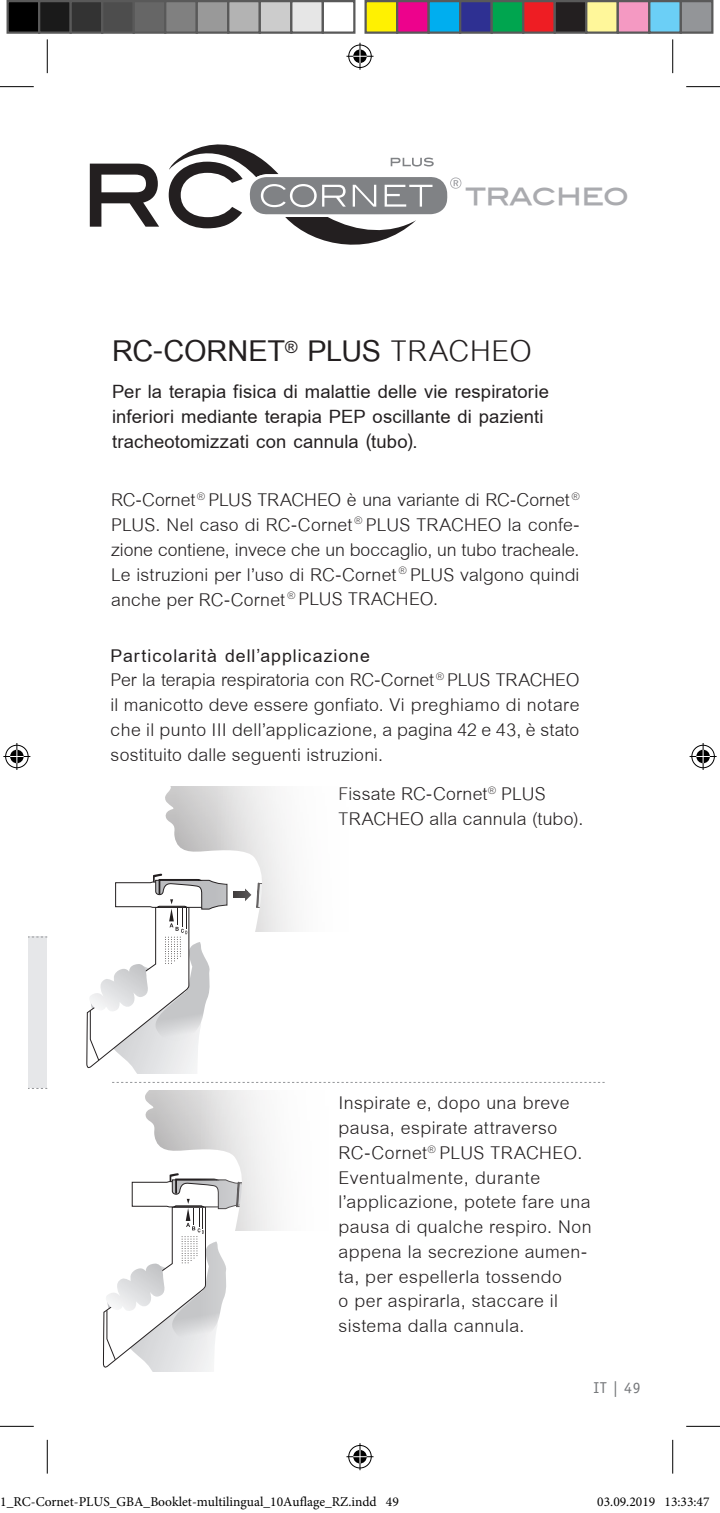
<style>
.page{position:relative;width:720px;height:1513px;background:#fff}
.page>*{position:absolute;margin:0;border:0;box-sizing:border-box;transform-origin:0 0}
.t1{font:700 44.1px "Cordia New";color:#231f20}
.t2{font:700 28.12px/24.8px "Cordia New";letter-spacing:.005em;color:#231f20}
.t3{font:27.9px "Blair Md ITCTT Medium";letter-spacing:-.035em;color:#aaabaf}
.t4{font:27px/24.8px "Cordia New";letter-spacing:.01em;color:#231f20}
.t5{font:15.75px "Officina Sans Std";color:#76787b}
.t6{font:13.5px "Minion Pro";color:#000}
.s1{font-size:43.88px}
.s2{font-weight:400;font-size:43.88px}
.s3{font-weight:700}
</style>
<div class="page">
<svg style="left:112px;top:1082px;width:493px;height:1px"></svg>
<div style="left:28px;top:936px;width:19px;height:152px;background:#e6e7e9"></div>
<svg style="left:28px;top:1088px;width:19px;height:1px"></svg>
<svg style="left:90px;top:144px;width:371px;height:101px"></svg>
<svg style="left:86px;top:786px;width:208px;height:287px"></svg>
<svg style="left:103px;top:1090px;width:174px;height:281px"></svg>
<hr style="left:0;top:86px;width:34px;height:1px;background:#000">
<hr style="left:686px;top:86px;width:34px;height:1px;background:#000">
<hr style="left:0;top:1426px;width:34px;height:1px;background:#000">
<hr style="left:686px;top:1426px;width:34px;height:1px;background:#000">
<hr style="left:47px;top:39px;width:1px;height:34px;background:#000">
<hr style="left:47px;top:1439px;width:1px;height:34px;background:#000">
<hr style="left:672px;top:39px;width:1px;height:34px;background:#000">
<hr style="left:672px;top:1439px;width:1px;height:34px;background:#000">
<svg style="left:346px;top:43px;width:27px;height:27px"></svg>
<svg style="left:346px;top:1443px;width:27px;height:27px"></svg>
<svg style="left:3px;top:743px;width:27px;height:27px"></svg>
<svg style="left:689px;top:743px;width:27px;height:27px"></svg>
<div style="left:8px;top:1px;width:31px;height:32px;background:#000"></div>
<div style="left:7px;top:0;width:33px;height:34px;border:2px solid #595959"></div>
<div style="left:39px;top:1px;width:32px;height:32px;background:#1a1a1a"></div>
<div style="left:38px;top:0;width:34px;height:34px;border:2px solid #595959"></div>
<div style="left:71px;top:1px;width:31px;height:32px;background:#333"></div>
<div style="left:70px;top:0;width:33px;height:34px;border:2px solid #595959"></div>
<div style="left:102px;top:1px;width:32px;height:32px;background:#4d4d4d"></div>
<div style="left:101px;top:0;width:34px;height:34px;border:2px solid #595959"></div>
<div style="left:134px;top:1px;width:31px;height:32px;background:#666"></div>
<div style="left:133px;top:0;width:33px;height:34px;border:2px solid #595959"></div>
<div style="left:165px;top:1px;width:32px;height:32px;background:#808080"></div>
<div style="left:164px;top:0;width:34px;height:34px;border:2px solid #595959"></div>
<div style="left:197px;top:1px;width:31px;height:32px;background:#999"></div>
<div style="left:196px;top:0;width:33px;height:34px;border:2px solid #595959"></div>
<div style="left:228px;top:1px;width:32px;height:32px;background:#b3b3b3"></div>
<div style="left:227px;top:0;width:34px;height:34px;border:2px solid #595959"></div>
<div style="left:260px;top:1px;width:31px;height:32px;background:#ccc"></div>
<div style="left:259px;top:0;width:33px;height:34px;border:2px solid #595959"></div>
<div style="left:291px;top:1px;width:32px;height:32px;background:#e6e6e6"></div>
<div style="left:290px;top:0;width:34px;height:34px;border:2px solid #595959"></div>
<div style="left:322px;top:0;width:33px;height:34px;border:2px solid #595959"></div>
<div style="left:365px;top:1px;width:32px;height:32px;background:#fff101"></div>
<div style="left:364px;top:0;width:34px;height:34px;border:2px solid #595959"></div>
<div style="left:397px;top:1px;width:31px;height:32px;background:#ed028c"></div>
<div style="left:396px;top:0;width:34px;height:34px;border:2px solid #595959"></div>
<div style="left:428px;top:1px;width:32px;height:32px;background:#00aeef"></div>
<div style="left:427px;top:0;width:34px;height:34px;border:2px solid #595959"></div>
<div style="left:460px;top:1px;width:31px;height:32px;background:#2e3092"></div>
<div style="left:459px;top:0;width:34px;height:34px;border:2px solid #595959"></div>
<div style="left:491px;top:1px;width:32px;height:32px;background:#00a54f"></div>
<div style="left:490px;top:0;width:34px;height:34px;border:2px solid #595959"></div>
<div style="left:523px;top:1px;width:31px;height:32px;background:#ee1d23"></div>
<div style="left:522px;top:0;width:34px;height:34px;border:2px solid #595959"></div>
<div style="left:554px;top:1px;width:32px;height:32px;background:#231f20"></div>
<div style="left:553px;top:0;width:34px;height:34px;border:2px solid #595959"></div>
<div style="left:586px;top:1px;width:31px;height:32px;background:#fff79a"></div>
<div style="left:585px;top:0;width:34px;height:34px;border:2px solid #595959"></div>
<div style="left:617px;top:1px;width:32px;height:32px;background:#f499c2"></div>
<div style="left:616px;top:0;width:34px;height:34px;border:2px solid #595959"></div>
<div style="left:649px;top:1px;width:31px;height:32px;background:#6bcff6"></div>
<div style="left:648px;top:0;width:34px;height:34px;border:2px solid #595959"></div>
<div style="left:680px;top:1px;width:32px;height:32px;background:#939598"></div>
<div style="left:679px;top:0;width:34px;height:34px;border:2px solid #595959"></div>
<div style="left:597px;top:1497px;width:6px;height:9px;border:1px solid #fff;border-radius:50%"></div>
<svg style="left:598px;top:1497px;width:5px;height:9px"></svg>
<p class="t3" style="left:465px;top:178px;width:165px">TRACHEO</p>
<h1 class="t1" style="left:112px;top:324px;width:421px">RC-CORNET<sup>®</sup> <span class="s1">PLUS</span> <span class="s2">TRACHEO</span></h1>
<p class="t2" style="left:112px;top:380px;width:438px">Per la terapia fisica di malattie delle vie respiratorie inferiori mediante terapia PEP oscillante di pazienti tracheotomizzati con cannula (tubo).</p>
<p class="t4" style="left:111px;top:488px;width:470px;text-align:justify">RC-Cornet<sup>®</sup> PLUS TRACHEO è una variante di RC-Cornet<sup>® </sup>PLUS. Nel caso di RC-Cornet <sup>®</sup> PLUS TRACHEO la confe&shy;zione contiene, invece che un boccaglio, un tubo tracheale.<br>Le istruzioni per l’uso di RC-Cornet <sup>®</sup> PLUS valgono quindi anche per RC-Cornet <sup>®</sup> PLUS TRACHEO.</p>
<p class="t4" style="left:111px;top:644px;width:470px"><span class="s3">Particolarità dell’applicazione<br></span>Per la terapia respiratoria con RC-Cornet<sup>®</sup> PLUS TRACHEO il manicotto deve essere gonfiato. Vi preghiamo di notare che il punto III dell’applicazione, a pagina 42 e 43, è stato sostituito dalle seguenti istruzioni.</p>
<p class="t4" style="left:338px;top:782px;width:246px">Fissate RC-Cornet<sup>®</sup> PLUS<br>TRACHEO alla cannula (tubo).</p>
<p class="t4" style="left:338px;top:1091px;width:254px">Inspirate e, dopo una breve pausa, espirate attraverso<br>RC-Cornet<sup>®</sup> PLUS TRACHEO.<br>Eventualmente, durante l’applicazione, potete fare una pausa di qualche respiro. Non appena la secrezione aumen&shy;ta, per espellerla tossendo<br>o per aspirarla, staccare il sistema dalla cannula.</p>
<p class="t5" style="left:593px;top:1378px;width:49px">IT | 49</p>
<p class="t6" style="left:0;top:1493px;width:400px">1_RC-Cornet-PLUS_GBA_Booklet-multilingual_10Auflage_RZ.indd 49</p>
<p class="t6" style="left:597px;top:1493px;width:114px">03.09.2019 13:33:47</p>
</div>
